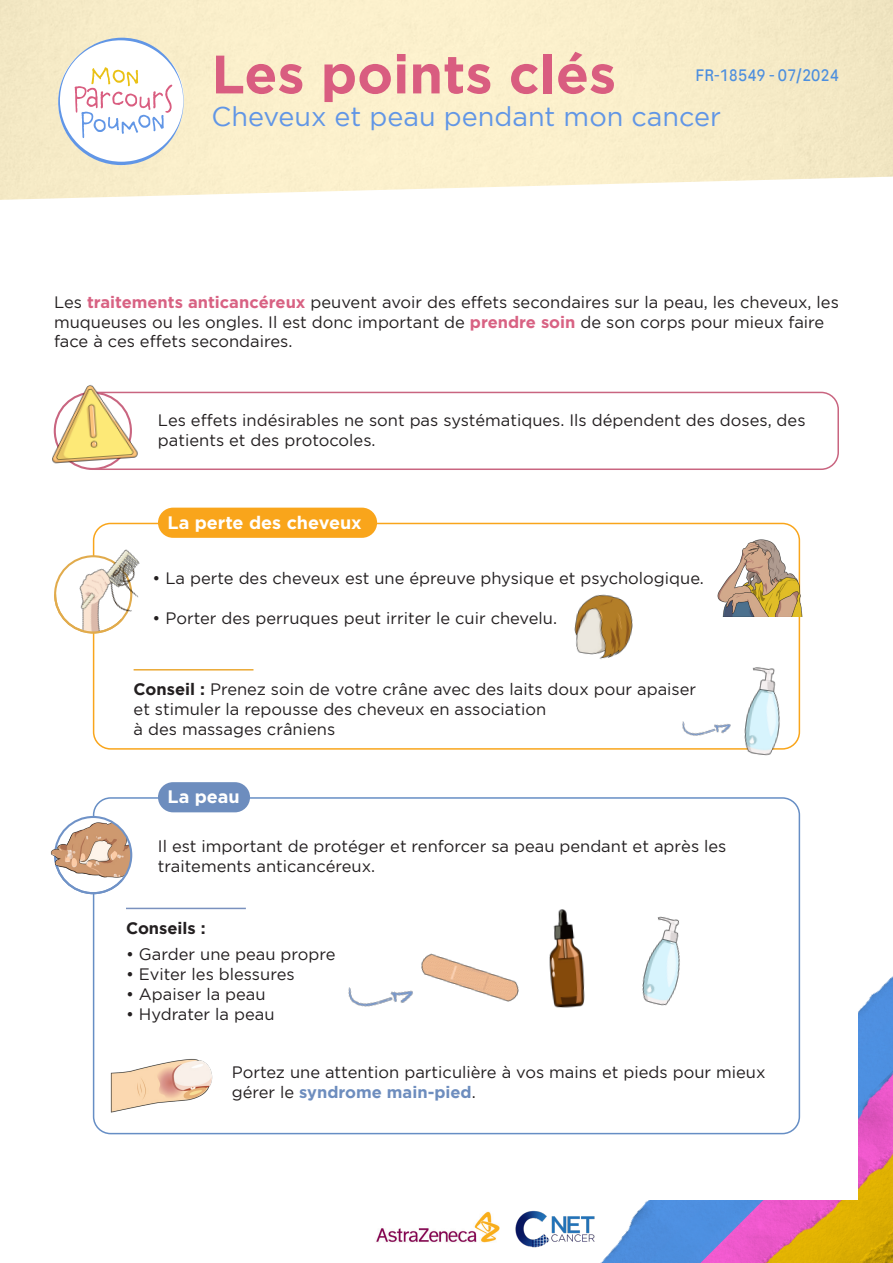
<style>
.page{position:relative;width:893px;height:1263px;background:#fff}
.page>*{position:absolute;margin:0;border:0;box-sizing:border-box;transform-origin:0 0}
.t1{font:700 54px "Homepage Baukasten";color:#d95d80}
.t2{font:27px "Homepage Baukasten";color:#6196e6}
.t3{font:700 18px "Homepage Baukasten";color:#fff}
.t4{font:16.5px/19.8px "Homepage Baukasten";color:#231f20}
.t5{font:16.5px "Roche Sans";color:#4d8fde}
.t6{font:700 16.5px "Homepage Baukasten";color:#231f20}
.s1{font-weight:700;color:#d86283}
.s2{font-weight:700}
.s3{font-weight:700;color:#6d8dbe}
</style>
<div class="page">
<img style="left:600px;top:976px;width:293px;height:287px">
<div style="left:54px;top:54px;width:803px;height:1146px;background:#fff"></div>
<svg style="left:54px;top:38px;width:134px;height:127px"></svg>
<img style="left:516px;top:1210px;width:79px;height:37px">
<img style="left:376px;top:1211px;width:124px;height:32px">
<div style="left:77px;top:392px;width:762px;height:78px;border:2px solid #c96580;border-radius:17px"></div>
<img style="left:52px;top:385px;width:95px;height:85px">
<div style="left:93px;top:523px;width:707px;height:227px;border:2px solid #f9a51b;border-radius:17px"></div>
<div style="left:93px;top:797px;width:707px;height:337px;border:2px solid #668ec5;border-radius:17px"></div>
<img style="left:107px;top:818px;width:24px;height:60px">
<img style="left:74px;top:547px;width:66px;height:70px">
<svg style="left:54px;top:592px;width:71px;height:43px"></svg>
<svg style="left:64px;top:853px;width:61px;height:42px"></svg>
<img style="left:740px;top:667px;width:53px;height:89px">
<img style="left:642px;top:916px;width:38px;height:90px">
<img style="left:674px;top:721px;width:66px;height:29px">
<img style="left:348px;top:987px;width:58px;height:20px">
<img style="left:50px;top:818px;width:57px;height:63px">
<img style="left:406px;top:953px;width:113px;height:49px">
<img style="left:549px;top:909px;width:36px;height:99px">
<div style="left:158px;top:508px;width:219px;height:30px;background:#f9a51b;border-radius:15px"></div>
<div style="left:158px;top:782px;width:92px;height:30px;background:#6d8dbe;border-radius:15px"></div>
<img style="left:717px;top:538px;width:86px;height:78px">
<img style="left:574px;top:594px;width:59px;height:65px">
<hr style="left:134px;top:669px;width:119px;height:1px;background:#eba934">
<hr style="left:126px;top:908px;width:120px;height:1px;background:#7a91be">
<img style="left:110px;top:1059px;width:103px;height:54px">
<p class="t1" style="left:211px;top:43px;width:406px">Les points clés</p>
<p class="t2" style="left:211px;top:101px;width:511px">Cheveux et peau pendant mon cancer</p>
<p class="t5" style="left:695px;top:65px;width:145px">FR-18549 - 07/2024</p>
<p class="t4" style="left:54px;top:292px;width:786px">Les <span class="s1">traitements anticancéreux</span> peuvent avoir des effets secondaires sur la peau, les cheveux, les muqueuses ou les ongles. Il est donc important de <span class="s1">prendre soin</span> de son corps pour mieux faire face à ces effets secondaires.</p>
<p class="t4" style="left:158px;top:410px;width:649px">Les effets indésirables ne sont pas systématiques. Ils dépendent des doses, des patients et des protocoles.</p>
<p class="t3" style="left:168px;top:512px;width:196px">La perte des cheveux</p>
<p class="t4" style="left:153px;top:568px;width:553px">• La perte des cheveux est une épreuve physique et psychologique.</p>
<p class="t4" style="left:153px;top:608px;width:406px">• Porter des perruques peut irriter le cuir chevelu.</p>
<p class="t4" style="left:134px;top:679px;width:564px"><span class="s2">Conseil :</span> Prenez soin de votre crâne avec des laits doux pour apaiser et stimuler la repousse des cheveux en association<br>à des massages crâniens</p>
<p class="t3" style="left:168px;top:786px;width:74px">La peau</p>
<p class="t4" style="left:158px;top:836px;width:570px">Il est important de protéger et renforcer sa peau pendant et après les traitements anticancéreux.</p>
<p class="t6" style="left:126px;top:919px;width:81px">Conseils :</p>
<p class="t4" style="left:126px;top:944px;width:211px">• Garder une peau propre</p>
<p class="t4" style="left:126px;top:964px;width:170px">• Eviter les blessures</p>
<p class="t4" style="left:126px;top:984px;width:141px">• Apaiser la peau</p>
<p class="t4" style="left:126px;top:1004px;width:150px">• Hydrater la peau</p>
<p class="t4" style="left:232px;top:1062px;width:535px">Portez une attention particulière à vos mains et pieds pour mieux gérer le <span class="s3">syndrome main-pied</span>.</p>
</div>
